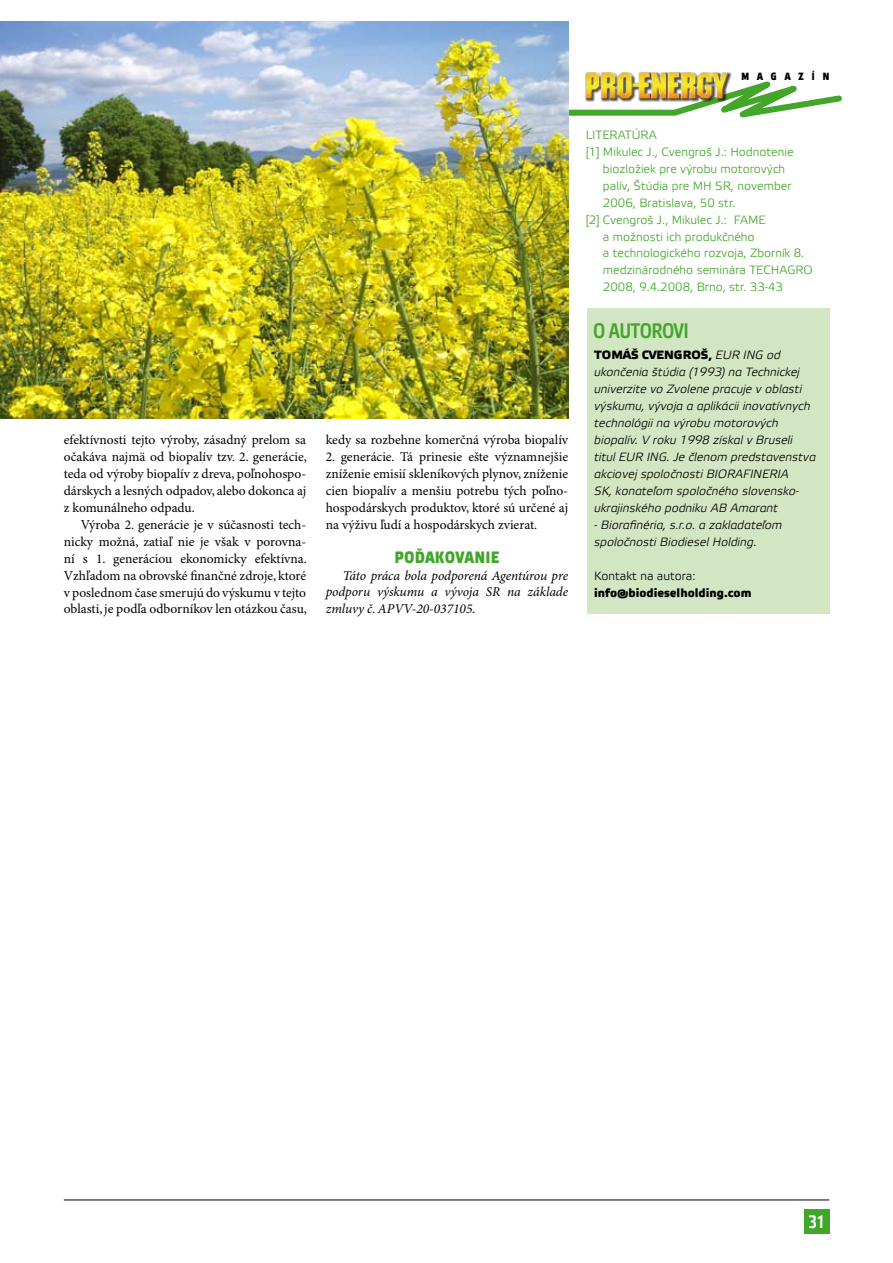
<style>
.page{position:relative;width:893px;height:1263px;background:#fff}
.page>*{position:absolute;margin:0;border:0;box-sizing:border-box;transform-origin:0 0}
.t1{font:21px "Etelka Narrow Medium Pro";color:#42a62a}
.t2{font:18px "Etelka Narrow Medium Pro";color:#fff}
.t3{font:700 16.5px "Etelka Narrow Medium Pro";color:#42a62a}
.t4{font:13.5px/17px "Minion Pro";letter-spacing:-.005em;color:#000;text-align:justify}
.t5{font:italic 13.5px/17px "Minion Pro";letter-spacing:-.005em;color:#000;text-align:justify}
.t6{font:italic 12px/17px "Etelka Light Pro";color:#000}
.t7{font:12px "Etelka Light Pro";color:#42a62a}
.t8{font:700 12px "Etelka Medium Pro";color:#000}
.t9{font:12px "Etelka Light Pro";color:#000}
.t10{font:700 10.5px "Etelka Narrow Medium Pro";letter-spacing:.77em;color:#000}
.s1{font-family:"Etelka Light Pro";font-weight:400;font-style:italic}
</style>
<div class="page">
<div style="left:587px;top:308px;width:242px;height:305px;background:#d3e6c3"></div>
<div style="left:804px;top:1209px;width:25px;height:25px;background:#42a62a"></div>
<svg style="left:745px;top:81px;width:97px;height:36px"></svg>
<div style="left:67px;top:110px;width:608px;height:6px;background:#42a62a"></div>
<div style="left:585px;top:71px;width:160px;height:65px;background:#000;opacity:.75"></div>
<img style="left:631px;top:72px;width:50px;height:27px">
<hr style="left:64px;top:1199px;width:765px;height:1px;background:#000">
<img style="left:0;top:21px;width:568px;height:397px">
<p class="t10" style="left:741px;top:70px;width:89px">MAGAZÍN</p>
<p class="t4" style="left:64px;top:432px;width:245px">efektívnosti tejto výroby, zásadný prelom sa očakáva najmä od biopalív tzv. 2. generácie, teda od výroby biopalív z dreva, poľnohospo&shy;dárskych a lesných odpadov, alebo dokonca aj z komunálneho odpadu.</p>
<p class="t4" style="left:64px;top:516px;width:245px;text-indent:17px">Výroba 2. generácie je v súčasnosti tech&shy;nicky možná, zatiaľ nie je však v porovna&shy;ní s 1. generáciou ekonomicky efektívna.<br>Vzhľadom na obrovské finančné zdroje, ktoré v poslednom čase smerujú do výskumu v tejto oblasti, je podľa odborníkov len otázkou času,</p>
<p class="t4" style="left:326px;top:432px;width:244px">kedy sa rozbehne komerčná výroba biopalív</p>
<p class="t4" style="left:326px;top:449px;width:244px">2. generácie. Tá prinesie ešte významnejšie zníženie emisií skleníkových plynov, zníženie cien biopalív a menšiu potrebu tých poľno&shy;hospodárskych produktov, ktoré sú určené aj na výživu ľudí a hospodárskych zvierat.</p>
<p class="t3" style="left:395px;top:548px;width:41px">PO ĎAKOVANIE</p>
<p class="t5" style="left:326px;top:567px;width:244px;text-indent:17px">Táto práca bola podporená Agentúrou pre podporu výskumu a vývoja SR na základe zmluvy č. APVV-20-037105.</p>
<p class="t7" style="left:586px;top:128px;width:73px">Literatúra</p>
<p class="t7" style="left:586px;top:145px;width:209px">[1] Mikulec J., Cvengroš J.: Hodnotenie</p>
<p class="t7" style="left:603px;top:162px;width:184px">biozložiek pre výrobu motorových</p>
<p class="t7" style="left:603px;top:179px;width:190px">palív, Štúdia pre MH SR, november</p>
<p class="t7" style="left:603px;top:196px;width:134px">2006, Bratislava, 50 str.</p>
<p class="t7" style="left:586px;top:213px;width:182px">[2] Cvengroš J., Mikulec J.: FAME</p>
<p class="t7" style="left:603px;top:230px;width:153px">a možnosti ich produkčného</p>
<p class="t7" style="left:603px;top:247px;width:203px">a technologického rozvoja, Zborník 8.</p>
<p class="t7" style="left:603px;top:264px;width:211px">medzinárodného seminára TECHAGRO</p>
<p class="t7" style="left:603px;top:281px;width:182px">2008, 9.4.2008, Brno, str. 33-43</p>
<h1 class="t1" style="left:594px;top:319px;width:96px">O AUTOROVI</h1>
<p class="t8" style="left:594px;top:348px;width:188px">Tomáš Cvengroš, <span class="s1">EUR ING od</span></p>
<p class="t6" style="left:594px;top:364px;width:223px">ukončenia štúdia (1993) na Technickej univerzite vo Zvolene pracuje v oblasti výskumu, vývoja a aplikácii inovatívnych technológii na výrobu motorových biopalív. V roku 1998 získal v Bruseli titul EUR ING. Je členom predstavenstva akciovej spoločnosti BIORAFINERIA<br>SK, konateľom spoločného slovensko&shy;ukrajinského podniku AB Amarant</p>
<p class="t6" style="left:594px;top:517px;width:190px">- Biorafinéria, s.r.o. a zakladateľom spoločnosti Biodiesel Holding.</p>
<p class="t9" style="left:594px;top:569px;width:103px">Kontakt na autora:</p>
<p class="t8" style="left:594px;top:586px;width:159px">info@biodieselholding.com</p>
<h2 class="t2" style="left:809px;top:1212px;width:18px">31</h2>
</div>
